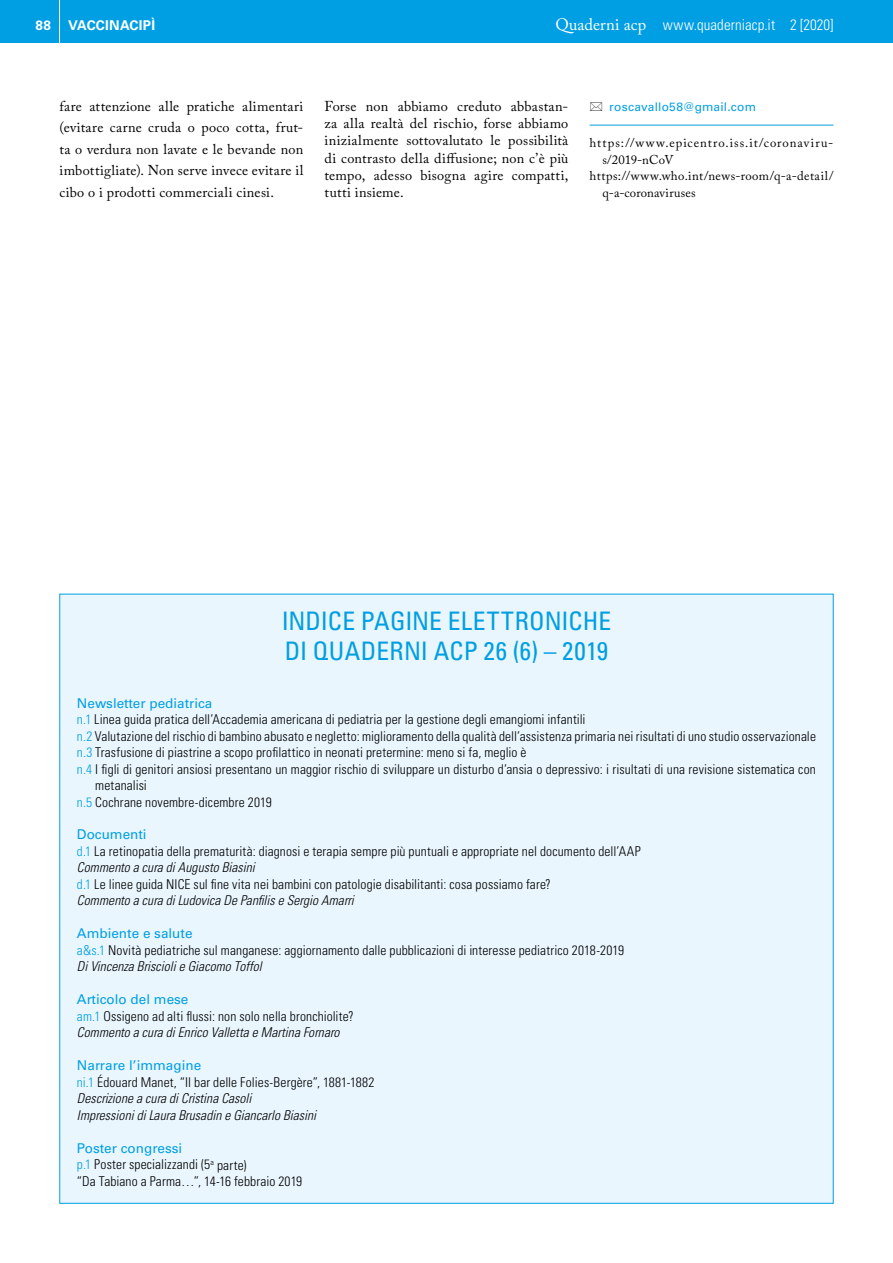
<style>
.page{position:relative;width:893px;height:1263px;background:#fff}
.page>*{position:absolute;margin:0;border:0;box-sizing:border-box;transform-origin:0 0}
.t1{font:condensed 25.5px/30.6px "Univers LT Std";letter-spacing:.005em;color:#009fe3}
.t2{font:300 condensed 15px "Univers LT Std";letter-spacing:.005em;color:#fff}
.t3{font:14.25px/17.2px "Adobe Caslon Pro";letter-spacing:.02em;color:#000;text-align:justify}
.t4{font:300 condensed 13.5px/16.5px "Univers LT Std";letter-spacing:.01em;color:#000}
.t5{font:italic 300 condensed 13.5px/16.5px "Univers LT Std";letter-spacing:.005em;color:#000}
.t6{font:13.5px "Univers LT Std";color:#009fe3}
.t7{font:700 13.5px "Univers LT Std";color:#fff}
.t8{font:12.75px "Adobe Caslon Pro";letter-spacing:.035em;color:#000}
.t9{font:12px "Univers LT Std";letter-spacing:.015em;color:#009fe3}
.s1{font-family:"Adobe Caslon Pro";font-weight:400;font-stretch:normal;font-size:16.5px}
.s2{font-style:inherit}
.s3{color:#009fe3}
.s4{font-weight:400;font-stretch:normal;color:#009fe3}
.s5{font-style:italic}
.s6{font-weight:400;font-style:normal;font-stretch:normal;color:#009fe3}
.s7{font-style:normal;color:#009fe3}
.s8{font-style:normal}
</style>
<div class="page">
<div style="left:0;top:0;width:893px;height:43px;background:#009fe3"></div>
<hr style="left:59px;top:0;width:1px;height:48px;background:#fff">
<hr style="left:590px;top:125px;width:243px;height:1px;background:#009fe3">
<div style="left:60px;top:594px;width:773px;height:609px;background:#eaf6fe"></div>
<p class="t7" style="left:36px;top:17px;width:17px">88</p>
<p class="t7" style="left:68px;top:17px;width:19px">VACCINACIP</p>
<p class="t7" style="left:151px;top:17px;width:5px">Ì</p>
<p class="t2" style="left:555px;top:15px;width:280px"><span class="s1">Quaderni acp</span> www.quaderniacp.it <span class="s2">2 [2020]</span></p>
<p class="t3" style="left:60px;top:95px;width:245px;line-height:21.6px">fare attenzione alle pratiche alimentari (evitare carne cruda o poco cotta, frut&shy;ta o verdura non lavate e le bevande non imbottigliate). Non serve invece evitare il cibo o i prodotti commerciali cinesi.</p>
<p class="t3" style="left:325px;top:97px;width:245px">Forse non abbiamo creduto abbastan&shy;za alla realtà del rischio, forse abbiamo inizialmente sottovalutato le possibilità di contrasto della diffusione; non c’è più tempo, adesso bisogna agire compatti, tutti insieme.</p>
<p class="t9" style="left:609px;top:99px;width:148px">roscavallo58@gmail.com</p>
<p class="t8" style="left:590px;top:135px;width:245px">https://www.epicentro.iss.it/coronaviru-</p>
<p class="t8" style="left:602px;top:152px;width:72px">s/2019-nCoV</p>
<p class="t8" style="left:590px;top:169px;width:245px">https://www.who.int/news-room/q-a-detail/</p>
<p class="t8" style="left:602px;top:185px;width:95px">q-a-coronaviruses</p>
<h1 class="t1" style="left:282px;top:605px;width:331px">INDICE PAGINE ELETTRONICHE<br>DI QUADERNI ACP 26 (6) – 2019</h1>
<p class="t6" style="left:77px;top:695px;width:137px">Newsletter pediatrica</p>
<p class="t4" style="left:77px;top:711px;width:510px"><span class="s3">n.1</span> Linea guida pratica dell’Accademia americana di pediatria per la gestione degli emangiomi infantili</p>
<p class="t4" style="left:77px;top:727px;width:740px"><span class="s3">n.2</span> Valutazione del rischio di bambino abusato e negletto: miglioramento della qualità dell’assistenza primaria nei risultati di uno studio osservazionale</p>
<p class="t4" style="left:77px;top:744px;width:451px"><span class="s3">n.3</span> Trasfusione di piastrine a scopo profilattico in neonati pretermine: meno si fa, meglio è</p>
<p class="t4" style="left:77px;top:760px;width:740px"><span class="s3">n.4</span> I figli di genitori ansiosi presentano un maggior rischio di sviluppare un disturbo d’ansia o depressivo: i risultati di una revisione sistematica con</p>
<p class="t4" style="left:95px;top:777px;width:53px">metanalisi</p>
<p class="t4" style="left:77px;top:793px;width:196px"><span class="s3">n.5</span> Cochrane novembre-dicembre 2019</p>
<p class="t4" style="left:77px;top:826px;width:565px"><span class="s4">Documenti<br></span><span class="s3">d.1</span> La retinopatia della prematurità: diagnosi e terapia sempre più puntuali e appropriate nel documento dell’AAP <span class="s5">Commento a cura di Augusto Biasini<br></span><span class="s3">d.1</span> Le linee guida NICE sul fine vita nei bambini con patologie disabilitanti: cosa possiamo fare?<br><span class="s5">Commento a cura di Ludovica De Panfilis e Sergio Amarri</span></p>
<p class="t4" style="left:77px;top:925px;width:548px"><span class="s4">Ambiente e salute<br></span><span class="s3">a&amp;s.1</span> Novità pediatriche sul manganese: aggiornamento dalle pubblicazioni di interesse pediatrico 2018-2019<br><span class="s5">Di Vincenza Briscioli e Giacomo Toffol</span></p>
<p class="t4" style="left:77px;top:991px;width:278px"><span class="s4">Articolo del mese<br></span><span class="s3">am.1</span> Ossigeno ad alti flussi: non solo nella bronchiolite?<br><span class="s5">Commento a cura di Enrico Valletta e Martina Fornaro</span></p>
<p class="t5" style="left:77px;top:1057px;width:299px"><span class="s6">Narrare l’immagine<br></span><span class="s7">ni.1</span> <span class="s8">Édouard Manet, “Il bar delle Folies-Bergère”, 1881-1882<br></span>Descrizione a cura di Cristina Casoli<br>Impressioni di Laura Brusadin e Giancarlo Biasini</p>
<p class="t4" style="left:77px;top:1140px;width:227px"><span class="s4">Poster congressi<br></span><span class="s3">p.1</span> Poster specializzandi (5<sup>a</sup> parte)<br>“Da Tabiano a Parma…”, 14-16 febbraio 2019</p>
</div>
